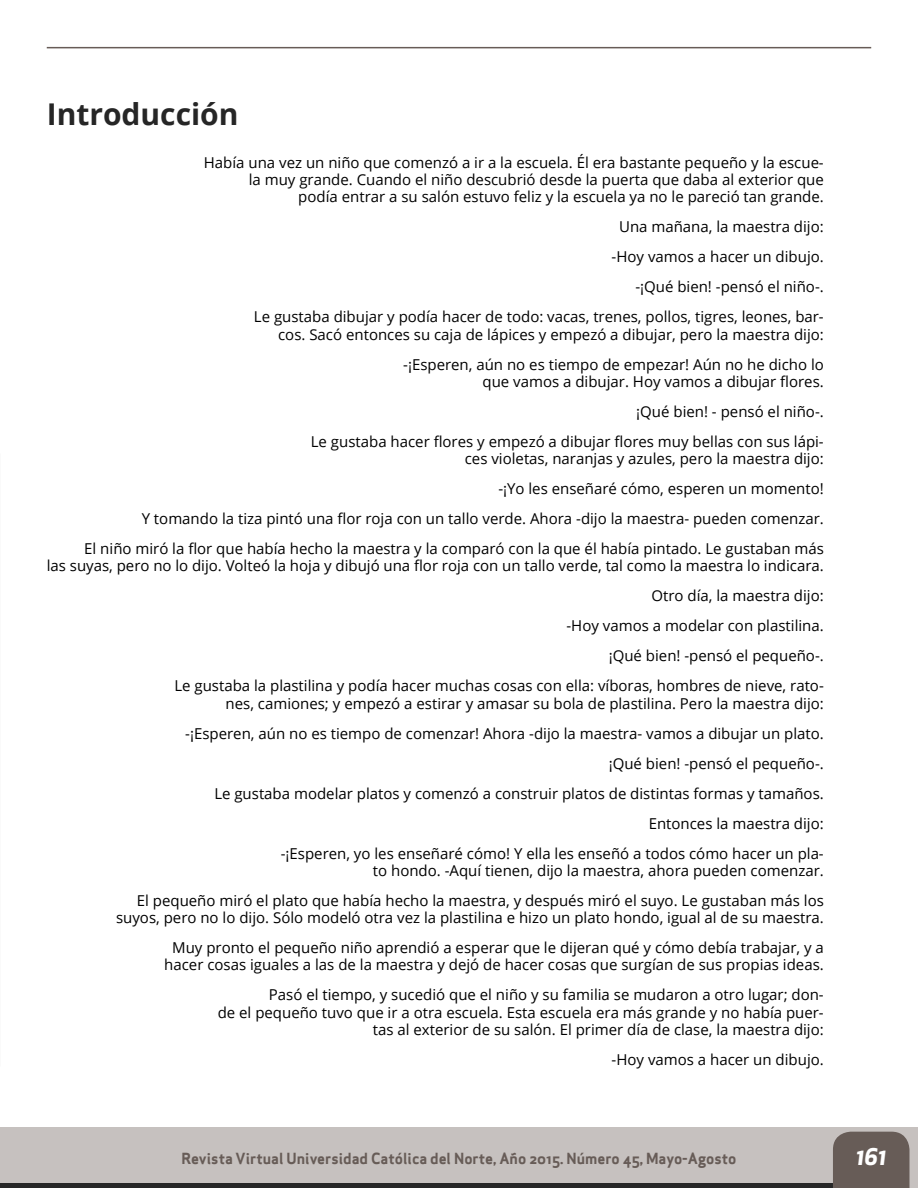
<style>
.page{position:relative;width:918px;height:1188px;background:#fff}
.page>*{position:absolute;margin:0;border:0;box-sizing:border-box;transform-origin:0 0}
.t1{font:700 30px "Open Sans";color:#262626}
.t2{font:italic 700 22.5px "Apex New";color:#fff}
.t3{font:15px/30px "Open Sans";color:#000;text-align:right}
.t4{font:15px "Apex Sans Bold ST";color:#675c57}
</style>
<div class="page">
<div style="left:0;top:1128px;width:918px;height:60px;background:#c6c1bf"></div>
<hr style="left:0;top:1184px;width:896px;height:4px;background:#262626">
<div style="left:833px;top:1132px;width:76px;height:56px;background:#675c57"></div>
<hr style="left:47px;top:47px;width:824px;height:1px;background:#675c57">
<h1 class="t1" style="left:47px;top:93px;width:193px">Introducción</h1>
<p class="t3" style="left:204px;top:153px;width:622px;line-height:17.2px">Había una vez un niño que comenzó a ir a la escuela. Él era bastante pequeño y la escue&shy;la muy grande. Cuando el niño descubrió desde la puerta que daba al exterior que<br>podía entrar a su salón estuvo feliz y la escuela ya no le pareció tan grande.</p>
<p class="t3" style="left:254px;top:211px;width:571px">Una mañana, la maestra dijo:<br>-Hoy vamos a hacer un dibujo.<br>-¡Qué bien! -pensó el niño-.<br>Le gustaba dibujar y podía hacer de todo: vacas, trenes, pollos, tigres, leones, bar-</p>
<p class="t3" style="left:278px;top:319px;width:547px">cos. Sacó entonces su caja de lápices y empezó a dibujar, pero la maestra dijo: -¡Esperen, aún no es tiempo de empezar! Aún no he dicho lo</p>
<p class="t3" style="left:311px;top:366px;width:515px">que vamos a dibujar. Hoy vamos a dibujar flores.<br>¡Qué bien! - pensó el niño-.<br>Le gustaba hacer flores y empezó a dibujar flores muy bellas con sus lápi-</p>
<p class="t3" style="left:84px;top:443px;width:741px">ces violetas, naranjas y azules, pero la maestra dijo:<br>-¡Yo les enseñaré cómo, esperen un momento!<br>Y tomando la tiza pintó una flor roja con un tallo verde. Ahora -dijo la maestra- pueden comenzar.<br>El niño miró la flor que había hecho la maestra y la comparó con la que él había pintado. Le gustaban más</p>
<p class="t3" style="left:47px;top:550px;width:779px">las suyas, pero no lo dijo. Volteó la hoja y dibujó una flor roja con un tallo verde, tal como la maestra lo indicara.<br>Otro día, la maestra dijo:<br>-Hoy vamos a modelar con plastilina.<br>¡Qué bien! -pensó el pequeño-.<br>Le gustaba la plastilina y podía hacer muchas cosas con ella: víboras, hombres de nieve, rato-</p>
<p class="t3" style="left:185px;top:688px;width:640px">nes, camiones; y empezó a estirar y amasar su bola de plastilina. Pero la maestra dijo: -¡Esperen, aún no es tiempo de comenzar! Ahora -dijo la maestra- vamos a dibujar un plato. ¡Qué bien! -pensó el pequeño-.<br>Le gustaba modelar platos y comenzó a construir platos de distintas formas y tamaños.<br>Entonces la maestra dijo:<br>-¡Esperen, yo les enseñaré cómo! Y ella les enseñó a todos cómo hacer un pla-</p>
<p class="t3" style="left:137px;top:855px;width:689px">to hondo. -Aquí tienen, dijo la maestra, ahora pueden comenzar.<br>El pequeño miró el plato que había hecho la maestra, y después miró el suyo. Le gustaban más los</p>
<p class="t3" style="left:116px;top:902px;width:709px">suyos, pero no lo dijo. Sólo modeló otra vez la plastilina e hizo un plato hondo, igual al de su maestra.<br>Muy pronto el pequeño niño aprendió a esperar que le dijeran qué y cómo debía trabajar, y a</p>
<p class="t3" style="left:164px;top:949px;width:661px">hacer cosas iguales a las de la maestra y dejó de hacer cosas que surgían de sus propias ideas.<br>Pasó el tiempo, y sucedió que el niño y su familia se mudaron a otro lugar; don-</p>
<p class="t3" style="left:218px;top:1003px;width:608px;line-height:17.2px">de el pequeño tuvo que ir a otra escuela. Esta escuela era más grande y no había puer&shy;tas al exterior de su salón. El primer día de clase, la maestra dijo:</p>
<p class="t3" style="left:612px;top:1044px;width:214px">-Hoy vamos a hacer un dibujo.</p>
<p class="t4" style="left:181px;top:1148px;width:557px">Revista Virtual Universidad Católica del Norte, Año 2015. Número 45, Mayo-Agosto</p>
<h2 class="t2" style="left:856px;top:1140px;width:31px">161</h2>
</div>
